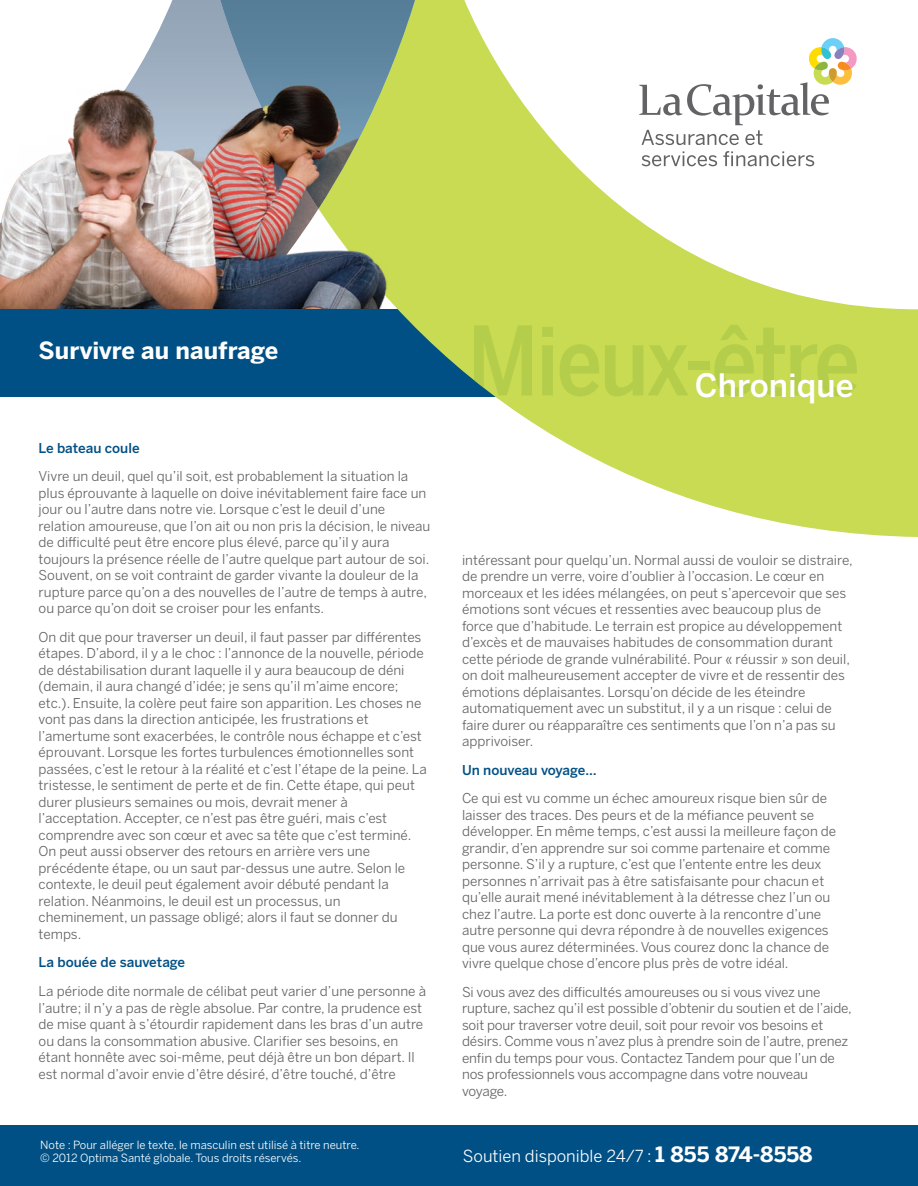
<style>
.page{position:relative;width:918px;height:1186px;background:#fff}
.page>*{position:absolute;margin:0;border:0;box-sizing:border-box;transform-origin:0 0}
.t1{font:500 32.1px "Benton Sans";color:#fff}
.t2{font:700 23.55px "Benton Sans";color:#fff}
.t3{font:16.5px "Benton Sans";color:#fff}
.t4{font:13.5px/16.5px "Benton Sans";color:#636366}
.t5{font:500 13.5px "Benton Sans";color:#005085}
.t6{font:11.25px/13.5px "Benton Sans";color:#fff}
.s1{font-weight:700;font-size:21px}
</style>
<div class="page">
<div style="left:0;top:309px;width:834px;height:87px;background:#005085"></div>
<svg style="left:318px;top:0;width:600px;height:537px"></svg>
<div style="left:0;top:1126px;width:918px;height:60px;background:#005085"></div>
<img style="left:0;top:0;width:462px;height:309px">
<svg style="left:639px;top:38px;width:219px;height:107px"></svg>
<svg style="left:642px;top:151px;width:75px;height:15px"></svg>
<svg style="left:723px;top:151px;width:91px;height:15px"></svg>
<h2 class="t2" style="left:39px;top:337px;width:241px">Survivre au naufrage</h2>
<p class="t5" style="left:39px;top:440px;width:102px">Le bateau coule</p>
<p class="t4" style="left:39px;top:468px;width:393px">Vivre un deuil, quel qu’il soit, est probablement la situation la plus éprouvante à laquelle on doive inévitablement faire face un jour ou l’autre dans notre vie. Lorsque c’est le deuil d’une relation amoureuse, que l’on ait ou non pris la décision, le niveau de difficulté peut être encore plus élevé, parce qu’il y aura toujours la présence réelle de l’autre quelque part autour de soi.<br>Souvent, on se voit contraint de garder vivante la douleur de la rupture parce qu’on a des nouvelles de l’autre de temps à autre, ou parce qu’on doit se croiser pour les enfants.</p>
<p class="t4" style="left:39px;top:629px;width:390px">On dit que pour traverser un deuil, il faut passer par différentes étapes. D’abord, il y a le choc : l’annonce de la nouvelle, période de déstabilisation durant laquelle il y aura beaucoup de déni (demain, il aura changé d’idée; je sens qu’il m’aime encore; etc.). Ensuite, la colère peut faire son apparition. Les choses ne vont pas dans la direction anticipée, les frustrations et l’amertume sont exacerbées, le contrôle nous échappe et c’est éprouvant. Lorsque les fortes turbulences émotionnelles sont passées, c’est le retour à la réalité et c’est l’étape de la peine. La tristesse, le sentiment de perte et de fin. Cette étape, qui peut durer plusieurs semaines ou mois, devrait mener à l’acceptation. Accepter, ce n’est pas être guéri, mais c’est comprendre avec son cœur et avec sa tête que c’est terminé.<br>On peut aussi observer des retours en arrière vers une précédente étape, ou un saut par-dessus une autre. Selon le contexte, le deuil peut également avoir débuté pendant la relation. Néanmoins, le deuil est un processus, un cheminement, un passage obligé; alors il faut se donner du temps.</p>
<p class="t5" style="left:39px;top:954px;width:148px">La bouée de sauvetage</p>
<p class="t4" style="left:39px;top:982px;width:389px">La période dite normale de célibat peut varier d’une personne à l’autre; il n’y a pas de règle absolue. Par contre, la prudence est de mise quant à s’étourdir rapidement dans les bras d’un autre ou dans la consommation abusive. Clarifier ses besoins, en étant honnête avec soi-même, peut déjà être un bon départ. Il est normal d’avoir envie d’être désiré, d’être touché, d’être</p>
<p class="t6" style="left:40px;top:1138px;width:321px">Note : Pour alléger le texte, le masculin est utilisé à titre neutre. © 2012 Optima Santé globale. Tous droits réservés.</p>
<h1 class="t1" style="left:695px;top:366px;width:160px">Chronique</h1>
<p class="t4" style="left:462px;top:552px;width:392px">intéressant pour quelqu’un. Normal aussi de vouloir se distraire, de prendre un verre, voire d’oublier à l’occasion. Le cœur en morceaux et les idées mélangées, on peut s’apercevoir que ses émotions sont vécues et ressenties avec beaucoup plus de force que d’habitude. Le terrain est propice au développement d’excès et de mauvaises habitudes de consommation durant cette période de grande vulnérabilité. Pour « réussir » son deuil, on doit malheureusement accepter de vivre et de ressentir des émotions déplaisantes. Lorsqu’on décide de les éteindre automatiquement avec un substitut, il y a un risque : celui de faire durer ou réapparaître ces sentiments que l’on n’a pas su apprivoiser.</p>
<p class="t5" style="left:462px;top:762px;width:136px">Un nouveau voyage…</p>
<p class="t4" style="left:462px;top:790px;width:376px">Ce qui est vu comme un échec amoureux risque bien sûr de laisser des traces. Des peurs et de la méfiance peuvent se développer. En même temps, c’est aussi la meilleure façon de grandir, d’en apprendre sur soi comme partenaire et comme personne. S’il y a rupture, c’est que l’entente entre les deux personnes n’arrivait pas à être satisfaisante pour chacun et qu’elle aurait mené inévitablement à la détresse chez l’un ou chez l’autre. La porte est donc ouverte à la rencontre d’une autre personne qui devra répondre à de nouvelles exigences que vous aurez déterminées. Vous courez donc la chance de vivre quelque chose d’encore plus près de votre idéal.</p>
<p class="t4" style="left:462px;top:983px;width:391px">Si vous avez des difficultés amoureuses ou si vous vivez une rupture, sachez qu’il est possible d’obtenir du soutien et de l’aide, soit pour traverser votre deuil, soit pour revoir vos besoins et désirs. Comme vous n’avez plus à prendre soin de l’autre, prenez enfin du temps pour vous. Contactez Tandem pour que l’un de nos professionnels vous accompagne dans votre nouveau voyage.</p>
<p class="t3" style="left:463px;top:1146px;width:351px">Soutien disponible 24/7 : <span class="s1">1 855 874-8558</span></p>
</div>
